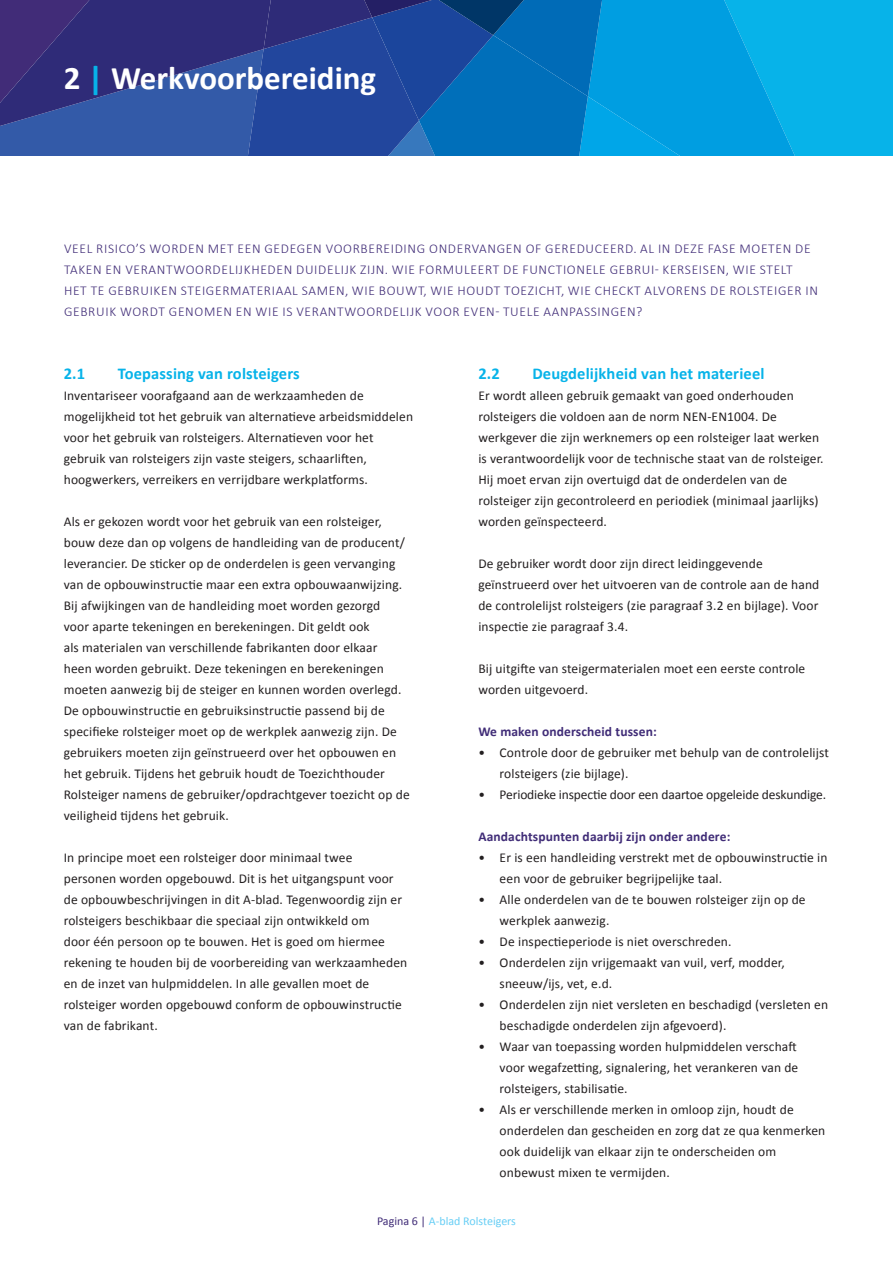
<style>
.page{position:relative;width:893px;height:1263px;background:#fff}
.page>*{position:absolute;margin:0;border:0;box-sizing:border-box;transform-origin:0 0}
.t1{font:700 33px "Calibri";color:#fff}
.t2{font:700 16.5px "Calibri";letter-spacing:.01em;color:#07b3e9}
.t3{font:13.5px/21px "Calibri";letter-spacing:.01em;color:#231f20}
.t4{font:300 13.5px/21px "Calibri";letter-spacing:.05em;color:#402c77}
.t5{font:700 13.5px "Calibri";letter-spacing:.01em;color:#402c77}
.t6{font:13.5px "Calibri";letter-spacing:-.01em;color:#231f20}
.t7{font:12px "Calibri";color:#67cef5}
.s1{color:#07b3e9}
.s2{color:#402c77}
</style>
<div class="page">
<svg style="left:0;top:0;width:893px;height:155px;background:#176ab3"></svg>
<h1 class="t1" style="left:64px;top:54px;width:314px">2 <span class="s1">|</span> Werkvoorbereiding</h1>
<p class="t4" style="left:64px;top:238px;width:755px">VEEL RISICO’S WORDEN MET EEN GEDEGEN VOORBEREIDING ONDERVANGEN OF GEREDUCEERD. AL IN DEZE FASE MOETEN DE TAKEN EN VERANTWOORDELIJKHEDEN DUIDELIJK ZIJN. WIE FORMULEERT DE FUNCTIONELE GEBRUI- KERSEISEN, WIE STELT HET TE GEBRUIKEN STEIGERMATERIAAL SAMEN, WIE BOUWT, WIE HOUDT TOEZICHT, WIE CHECKT ALVORENS DE ROLSTEIGER IN GEBRUIK WORDT GENOMEN EN WIE IS VERANTWOORDELIJK VOOR EVEN- TUELE AANPASSINGEN?</p>
<p class="t2" style="left:64px;top:362px;width:23px">2.1</p>
<p class="t2" style="left:118px;top:362px;width:184px">Toepassing van rolsteigers</p>
<p class="t3" style="left:64px;top:384px;width:351px">Inventariseer voorafgaand aan de werkzaamheden de mogelijkheid tot het gebruik van alternatieve arbeidsmiddelen voor het gebruik van rolsteigers. Alternatieven voor het gebruik van rolsteigers zijn vaste steigers, schaarliften, hoogwerkers, verreikers en verrijdbare werkplatforms.</p>
<p class="t3" style="left:64px;top:510px;width:348px">Als er gekozen wordt voor het gebruik van een rolsteiger, bouw deze dan op volgens de handleiding van de producent/ leverancier. De sticker op de onderdelen is geen vervanging van de opbouwinstructie maar een extra opbouwaanwijzing.<br>Bij afwijkingen van de handleiding moet worden gezorgd<br>voor aparte tekeningen en berekeningen. Dit geldt ook<br>als materialen van verschillende fabrikanten door elkaar<br>heen worden gebruikt. Deze tekeningen en berekeningen moeten aanwezig bij de steiger en kunnen worden overlegd.<br>De opbouwinstructie en gebruiksinstructie passend bij de specifieke rolsteiger moet op de werkplek aanwezig zijn. De gebruikers moeten zijn geïnstrueerd over het opbouwen en het gebruik. Tijdens het gebruik houdt de Toezichthouder Rolsteiger namens de gebruiker/opdrachtgever toezicht op de veiligheid tijdens het gebruik.</p>
<p class="t3" style="left:64px;top:847px;width:345px">In principe moet een rolsteiger door minimaal twee personen worden opgebouwd. Dit is het uitgangspunt voor de opbouwbeschrijvingen in dit A-blad. Tegenwoordig zijn er rolsteigers beschikbaar die speciaal zijn ontwikkeld om<br>door één persoon op te bouwen. Het is goed om hiermee rekening te houden bij de voorbereiding van werkzaamheden en de inzet van hulpmiddelen. In alle gevallen moet de rolsteiger worden opgebouwd conform de opbouwinstructie van de fabrikant.</p>
<p class="t2" style="left:478px;top:362px;width:23px">2.2</p>
<p class="t2" style="left:532px;top:362px;width:234px">Deugdelijkheid van het materieel</p>
<p class="t3" style="left:478px;top:384px;width:347px">Er wordt alleen gebruik gemaakt van goed onderhouden rolsteigers die voldoen aan de norm NEN-EN1004. De werkgever die zijn werknemers op een rolsteiger laat werken is verantwoordelijk voor de technische staat van de rolsteiger.<br>Hij moet ervan zijn overtuigd dat de onderdelen van de rolsteiger zijn gecontroleerd en periodiek (minimaal jaarlijks) worden geïnspecteerd.</p>
<p class="t3" style="left:478px;top:552px;width:342px">De gebruiker wordt door zijn direct leidinggevende geïnstrueerd over het uitvoeren van de controle aan de hand de controlelijst rolsteigers (zie paragraaf 3.2 en bijlage). Voor inspectie zie paragraaf 3.4.</p>
<p class="t3" style="left:478px;top:657px;width:328px">Bij uitgifte van steigermaterialen moet een eerste controle worden uitgevoerd.</p>
<p class="t5" style="left:478px;top:722px;width:180px">We maken onderscheid tussen:</p>
<p class="t3" style="left:500px;top:741px;width:331px;text-indent:-21px">• Controle door de gebruiker met behulp van de controlelijst rolsteigers (zie bijlage).</p>
<p class="t6" style="left:478px;top:785px;width:349px">• Periodieke inspectie door een daartoe opgeleide deskundige.</p>
<p class="t5" style="left:478px;top:827px;width:253px">Aandachtspunten daarbij zijn onder andere:</p>
<p class="t3" style="left:500px;top:847px;width:329px;text-indent:-21px">• Er is een handleiding verstrekt met de opbouwinstructie in een voor de gebruiker begrijpelijke taal.</p>
<p class="t3" style="left:500px;top:889px;width:308px;text-indent:-21px">• Alle onderdelen van de te bouwen rolsteiger zijn op de werkplek aanwezig.</p>
<p class="t3" style="left:478px;top:931px;width:255px">• De inspectieperiode is niet overschreden.</p>
<p class="t3" style="left:500px;top:952px;width:287px;text-indent:-21px">• Onderdelen zijn vrijgemaakt van vuil, verf, modder, sneeuw/ijs, vet, e.d.</p>
<p class="t3" style="left:500px;top:994px;width:330px;text-indent:-21px">• Onderdelen zijn niet versleten en beschadigd (versleten en beschadigde onderdelen zijn afgevoerd).</p>
<p class="t3" style="left:500px;top:1036px;width:300px;text-align:justify;text-indent:-21px">• Waar van toepassing worden hulpmiddelen verschaft voor wegafzetting, signalering, het verankeren van de rolsteigers, stabilisatie.</p>
<p class="t3" style="left:500px;top:1099px;width:327px;text-indent:-21px">• Als er verschillende merken in omloop zijn, houdt de onderdelen dan gescheiden en zorg dat ze qua kenmerken ook duidelijk van elkaar zijn te onderscheiden om onbewust mixen te vermijden.</p>
<p class="t7" style="left:377px;top:1213px;width:140px"><span class="s2">Pagina 6 |</span> A-blad Rolsteigers</p>
</div>
